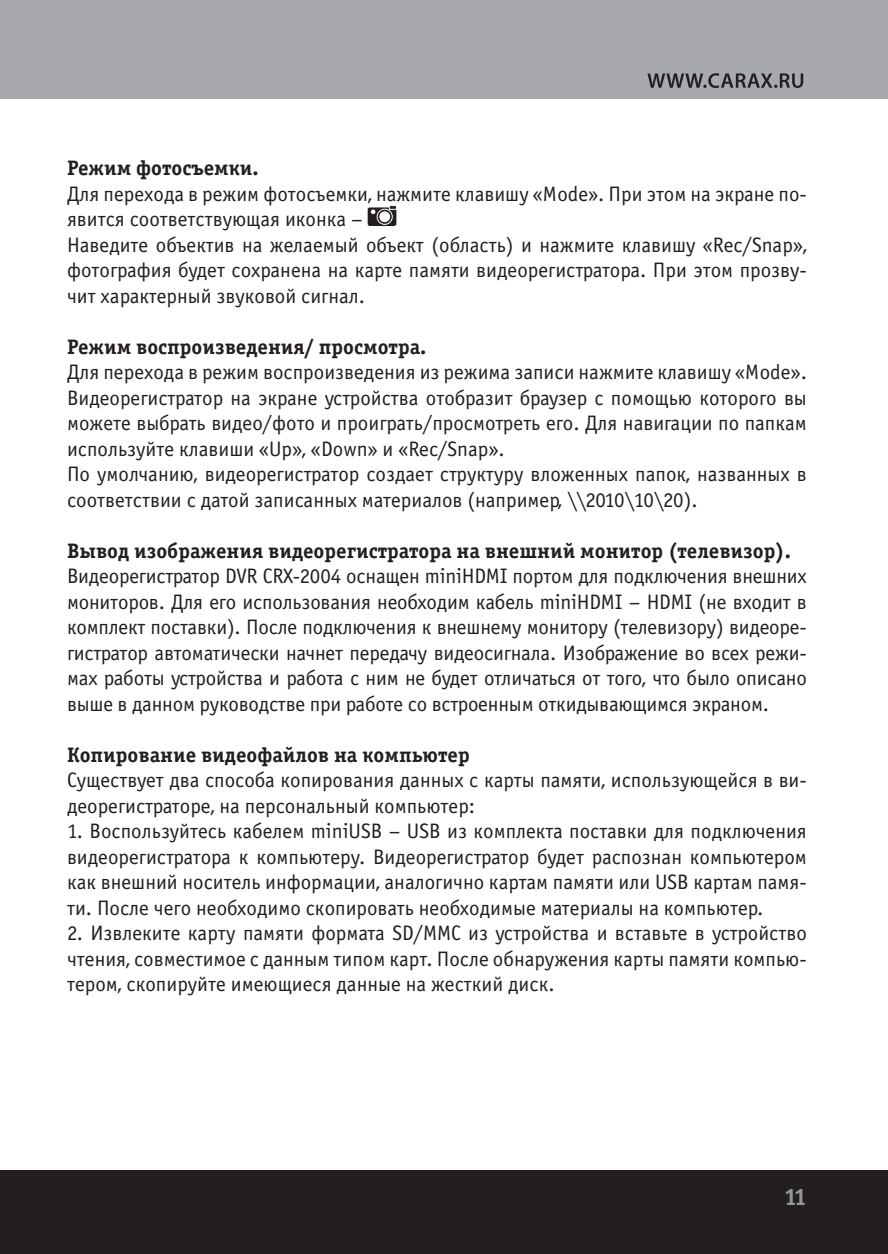
<style>
.page{position:relative;width:888px;height:1254px;background:#fff}
.page>*{position:absolute;margin:0;border:0;box-sizing:border-box;transform-origin:0 0}
.t1{font:24px "Officina Sans Bold C";color:#939598}
.t2{font:21px/25.5px "Officina Sans Book C";color:#231f20}
.t3{font:21px "Officina Serif Bold C";color:#231f20}
</style>
<div class="page">
<div style="left:0;top:0;width:888px;height:98px;background:#a8a9ad"></div>
<svg style="left:647px;top:73px;width:156px;height:15px"></svg>
<div style="left:0;top:1170px;width:888px;height:84px;background:#231f20"></div>
<svg style="left:368px;top:207px;width:28px;height:19px"></svg>
<div style="left:389px;top:205px;width:8px;height:5px;border:1px solid #fff"></div>
<p class="t3" style="left:67px;top:160px;width:193px">Режим фотосъемки.</p>
<p class="t2" style="left:67px;top:183px;width:741px">Для перехода в режим фотосъемки, нажмите клавишу «Mode». При этом на экране по&shy;явится соответствующая иконка –<br>Наведите объектив на желаемый объект (область) и нажмите клавишу «Rec/Snap», фотография будет сохранена на карте памяти видеорегистратора. При этом прозву&shy;чит характерный звуковой сигнал.</p>
<p class="t3" style="left:67px;top:338px;width:361px">Режим воспроизведения/ просмотра.</p>
<p class="t2" style="left:67px;top:361px;width:741px">Для перехода в режим воспроизведения из режима записи нажмите клавишу «Mode».<br>Видеорегистратор на экране устройства отобразит браузер с помощью которого вы можете выбрать видео/фото и проиграть/просмотреть его. Для навигации по папкам используйте клавиши «Up», «Down» и «Rec/Snap».<br>По умолчанию, видеорегистратор создает структуру вложенных папок, названных в соответствии с датой записанных материалов (например, \\2010\10\20).</p>
<p class="t3" style="left:67px;top:543px;width:726px">Вывод изображения видеорегистратора на внешний монитор (телевизор).</p>
<p class="t2" style="left:67px;top:565px;width:741px;text-align:justify">Видеорегистратор DVR CRX-2004 оснащен miniHDMI портом для подключения внешних мониторов. Для его использования необходим кабель miniHDMI – HDMI (не входит в комплект поставки). После подключения к внешнему монитору (телевизору) видеоре&shy;гистратор автоматически начнет передачу видеосигнала. Изображение во всех режи&shy;мах работы устройства и работа с ним не будет отличаться от того, что было описано выше в данном руководстве при работе со встроенным откидывающимся экраном.</p>
<p class="t3" style="left:67px;top:747px;width:404px">Копирование видеофайлов на компьютер</p>
<p class="t2" style="left:67px;top:769px;width:741px">Существует два способа копирования данных с карты памяти, использующейся в ви&shy;деорегистраторе, на персональный компьютер:</p>
<p class="t2" style="left:67px;top:820px;width:741px;text-align:justify">1. Воспользуйтесь кабелем miniUSB – USB из комплекта поставки для подключения видеорегистратора к компьютеру. Видеорегистратор будет распознан компьютером как внешний носитель информации, аналогично картам памяти или USB картам памя&shy;ти. После чего необходимо скопировать необходимые материалы на компьютер.</p>
<p class="t2" style="left:67px;top:922px;width:741px;text-align:justify">2. Извлеките карту памяти формата SD/MMC из устройства и вставьте в устройство чтения, совместимое с данным типом карт. После обнаружения карты памяти компью&shy;тером, скопируйте имеющиеся данные на жесткий диск.</p>
<p class="t1" style="left:784px;top:1183px;width:24px">11</p>
</div>
